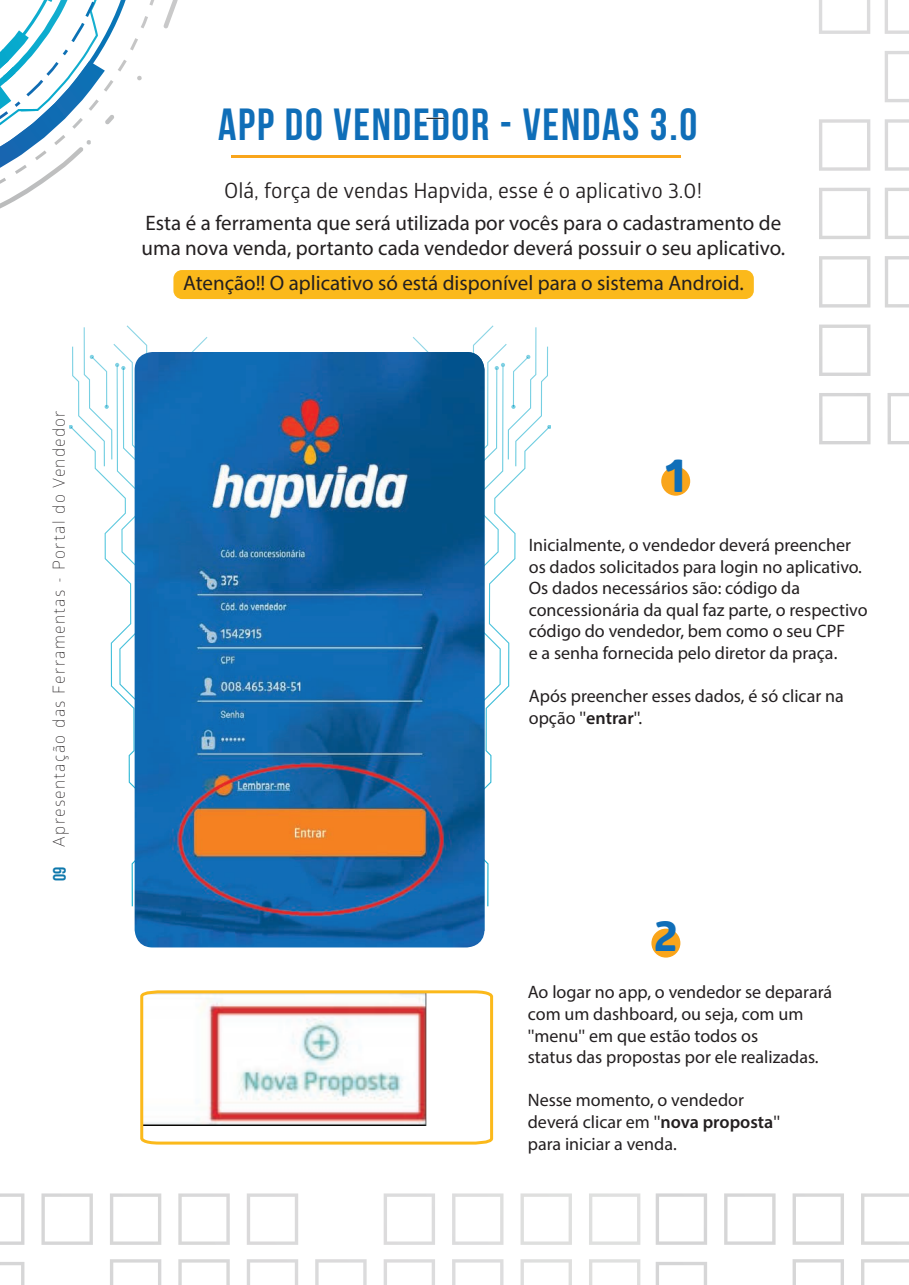
<style>
.page{position:relative;width:909px;height:1285px;background:#fff}
.page>*{position:absolute;margin:0;border:0;box-sizing:border-box;transform-origin:0 0}
.t1{font:700 47.4px "Globerx";color:#0f6eb8}
.t2{font:700 45px "Bebas Neue";letter-spacing:.04em;color:#0f6eb8}
.t3{font:700 43.2px "Globerx";color:#0f6eb8}
.t4{font:21px/25.2px "Myriad Pro";color:#231f20}
.t5{font:21px "Glober";color:#231f20}
.t6{font:18px/21.6px "Myriad Pro";color:#231f20}
.t7{font:600 18px "Myriad Pro";color:#231f20}
.t8{font:300 16.5px "Glober";letter-spacing:.08em;color:#231f20}
.s1{font-family:"Bebas Neue";font-weight:700;font-size:18px;color:#0e78ac}
.s2{font-weight:600}
</style>
<div class="page">
<svg style="left:412px;top:325px;width:138px;height:581px"></svg>
<div style="left:173px;top:270px;width:580px;height:29px;background:#fbb91b;border-radius:9px"></div>
<hr style="left:231px;top:155px;width:449px;height:3px;background:#f9a51b">
<svg style="left:0;top:0;width:178px;height:208px"></svg>
<svg style="left:426px;top:117px;width:18px;height:2px"></svg>
<svg style="left:69px;top:325px;width:139px;height:581px"></svg>
<img style="left:134px;top:352px;width:350px;height:595px">
<svg style="left:140px;top:990px;width:354px;height:155px"></svg>
<div style="left:661px;top:466px;width:28px;height:29px;background:#f9a51b;border-radius:50%"></div>
<div style="left:651px;top:928px;width:29px;height:29px;background:#f9a51b;border-radius:50%"></div>
<svg style="left:0;top:1193px;width:24px;height:51px"></svg>
<svg style="left:41px;top:1193px;width:52px;height:51px"></svg>
<svg style="left:110px;top:1193px;width:51px;height:51px"></svg>
<svg style="left:178px;top:1193px;width:52px;height:51px"></svg>
<svg style="left:247px;top:1193px;width:51px;height:51px"></svg>
<svg style="left:383px;top:1193px;width:52px;height:51px"></svg>
<svg style="left:452px;top:1193px;width:51px;height:51px"></svg>
<svg style="left:520px;top:1193px;width:51px;height:51px"></svg>
<svg style="left:589px;top:1193px;width:51px;height:51px"></svg>
<svg style="left:110px;top:1259px;width:51px;height:25px"></svg>
<svg style="left:178px;top:1259px;width:52px;height:25px"></svg>
<svg style="left:247px;top:1259px;width:51px;height:25px"></svg>
<svg style="left:315px;top:1259px;width:51px;height:25px"></svg>
<svg style="left:383px;top:1259px;width:52px;height:25px"></svg>
<svg style="left:452px;top:1259px;width:51px;height:25px"></svg>
<svg style="left:520px;top:1259px;width:51px;height:25px"></svg>
<svg style="left:589px;top:1259px;width:51px;height:25px"></svg>
<svg style="left:0;top:1262px;width:24px;height:23px"></svg>
<svg style="left:655px;top:1193px;width:51px;height:51px"></svg>
<svg style="left:724px;top:1193px;width:51px;height:51px"></svg>
<svg style="left:792px;top:1193px;width:51px;height:51px"></svg>
<svg style="left:861px;top:1193px;width:47px;height:51px"></svg>
<svg style="left:792px;top:1259px;width:51px;height:25px"></svg>
<svg style="left:861px;top:1259px;width:48px;height:26px"></svg>
<svg style="left:655px;top:1262px;width:51px;height:22px"></svg>
<svg style="left:819px;top:393px;width:51px;height:51px"></svg>
<svg style="left:819px;top:324px;width:51px;height:52px"></svg>
<svg style="left:819px;top:256px;width:51px;height:51px"></svg>
<svg style="left:819px;top:188px;width:50px;height:51px"></svg>
<svg style="left:819px;top:119px;width:50px;height:52px"></svg>
<svg style="left:819px;top:0;width:50px;height:34px"></svg>
<svg style="left:885px;top:256px;width:23px;height:51px"></svg>
<svg style="left:885px;top:188px;width:23px;height:51px"></svg>
<svg style="left:885px;top:119px;width:23px;height:52px"></svg>
<svg style="left:884px;top:51px;width:24px;height:51px"></svg>
<svg style="left:884px;top:0;width:25px;height:34px"></svg>
<svg style="left:887px;top:393px;width:21px;height:51px"></svg>
<p class="t8" style="left:47px;top:880px;width:472px;rotate:-90deg"><span class="s1">09</span> Apresentação das Ferramentas - Portal do Vendedor</p>
<h2 class="t2" style="left:218px;top:100px;width:480px">APP DO VENDEDOR - VENDAS 3.0</h2>
<p class="t5" style="left:224px;top:176px;width:479px">Olá, força de vendas Hapvida, esse é o aplicativo 3.0!</p>
<p class="t4" style="left:141px;top:210px;width:644px">Esta é a ferramenta que será utilizada por vocês para o cadastramento de uma nova venda, portanto cada vendedor deverá possuir o seu aplicativo.</p>
<p class="t4" style="left:183px;top:270px;width:562px">Atenção!! O aplicativo só está disponível para o sistema Android.</p>
<h1 class="t1" style="left:665px;top:440px;width:22px">1</h1>
<p class="t6" style="left:528px;top:533px;width:340px">Inicialmente, o vendedor deverá preencher os dados solicitados para login no aplicativo.<br>Os dados necessários são: código da concessionária da qual faz parte, o respectivo código do vendedor, bem como o seu CPF<br>e a senha fornecida pelo diretor da praça.</p>
<p class="t6" style="left:528px;top:685px;width:316px">Após preencher esses dados, é só clicar na opção ''<span class="s2">entrar</span>''.</p>
<h3 class="t3" style="left:653px;top:904px;width:25px">2</h3>
<p class="t6" style="left:525px;top:981px;width:304px">ao logar no app, o vendedor se deparará com um dashboard, ou seja, com um ''menu'' em questão estarão todos os</p>
<p class="t6" style="left:527px;top:981px;width:306px">Ao logar no app, o vendedor se deparará c<br>''menu'' em que estão odos os<br>status das pr</p>
<p class="t6" style="left:525px;top:1045px;width:294px">status das propostas por ele realizadas.</p>
<p class="t6" style="left:527px;top:1089px;width:108px">Nesse momen dev</p>
<p class="t6" style="left:525px;top:1089px;width:217px">Nesse momento, o vendedor</p>
<p class="t6" style="left:525px;top:1132px;width:150px">para iniciar a venda.</p>
<p class="t6" style="left:525px;top:1110px;width:256px">deverá clicar em ''<span class="s2">nova proposta</span>''' par</p>
<p class="t7" style="left:660px;top:1110px;width:31px">nov</p>
</div>
